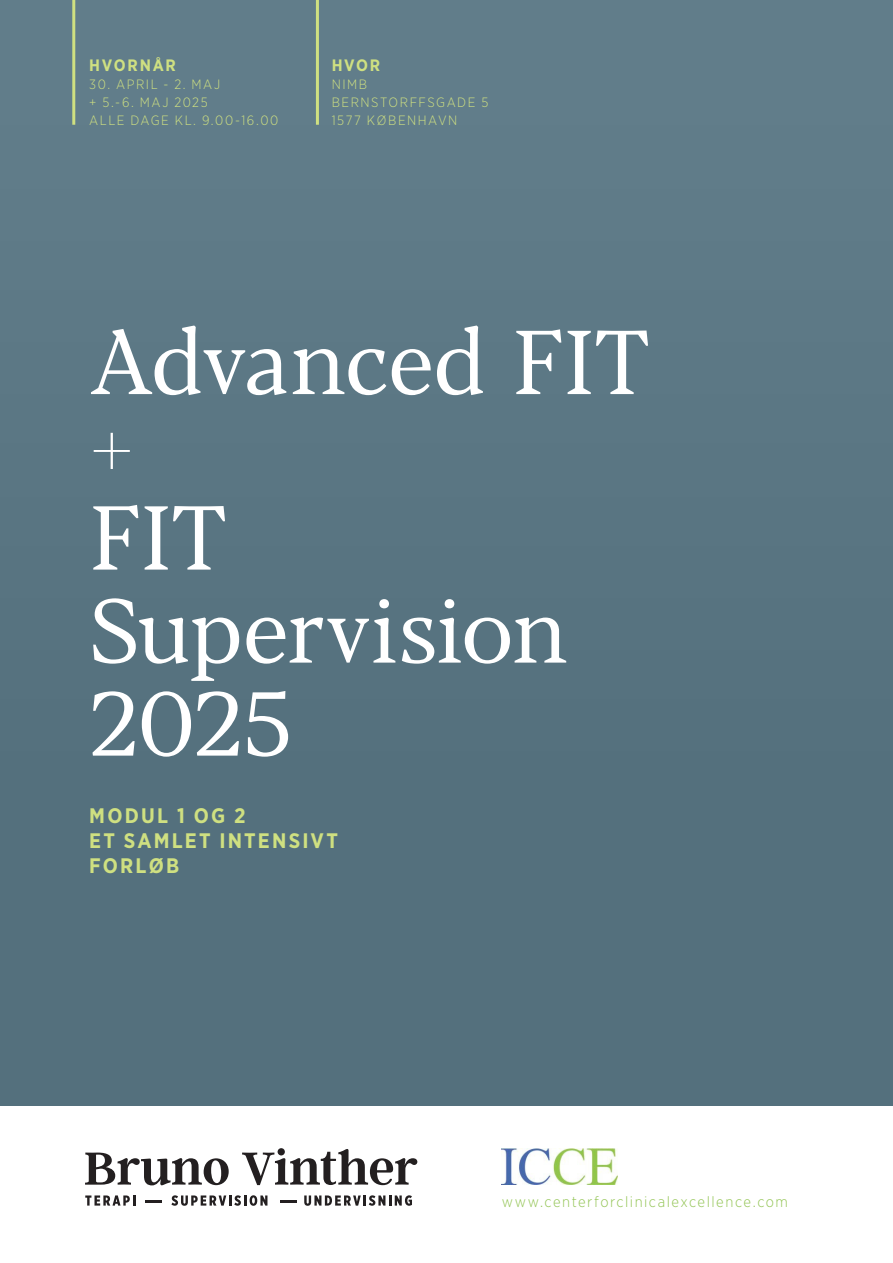
<style>
.page{position:relative;width:893px;height:1263px;background:#fff}
.page>*{position:absolute;margin:0;border:0;box-sizing:border-box;transform-origin:0 0}
.t1{font:90px/93px "Blacker Text";letter-spacing:-.015em;color:#fff}
.t2{font:700 21px/25.2px "Gotham Narrow";letter-spacing:.105em;color:#cfe081}
.t3{font:700 16.5px "Gotham Narrow";letter-spacing:.105em;color:#cfe081}
.t4{font:300 15px "Gotham Narrow";letter-spacing:.1em;color:#92c453}
.t5{font:300 13.5px "Gotham Narrow";letter-spacing:.115em;color:#cfe081}
</style>
<div class="page">
<svg style="left:85px;top:1148px;width:332px;height:37px"></svg>
<svg style="left:85px;top:1195px;width:50px;height:10px"></svg>
<svg style="left:171px;top:1195px;width:96px;height:11px"></svg>
<svg style="left:304px;top:1195px;width:108px;height:11px"></svg>
<svg style="left:146px;top:1200px;width:16px;height:2px"></svg>
<svg style="left:280px;top:1200px;width:17px;height:2px"></svg>
<img style="left:502px;top:1148px;width:116px;height:37px">
<div style="left:0;top:0;width:893px;height:1106px;background:#617d8a"></div>
<div style="left:0;top:125px;width:893px;height:981px;background:#577380"></div>
<hr style="left:72px;top:0;width:3px;height:125px;background:#cfe081">
<hr style="left:316px;top:0;width:3px;height:125px;background:#cfe081">
<p class="t3" style="left:89px;top:54px;width:88px">HVORNÅR</p>
<p class="t5" style="left:89px;top:76px;width:132px">30. APRIL - 2. MAJ</p>
<p class="t5" style="left:89px;top:94px;width:120px">+ 5.-6. MAJ 2025</p>
<p class="t5" style="left:89px;top:112px;width:191px">ALLE DAGE KL. 9.00-16.00</p>
<p class="t3" style="left:332px;top:54px;width:50px">HVOR</p>
<p class="t5" style="left:332px;top:76px;width:37px">NIMB</p>
<p class="t5" style="left:332px;top:94px;width:158px">BERNSTORFFSGADE 5</p>
<p class="t5" style="left:332px;top:112px;width:127px">1577 KØBENHAVN</p>
<p class="t1" style="left:89px;top:319px;width:562px">Advanced FIT</p>
<p class="t1" style="left:89px;top:401px;width:46px">+</p>
<p class="t1" style="left:89px;top:494px;width:482px">FIT<br>Supervision<br>2025</p>
<p class="t2" style="left:89px;top:802px;width:158px">MODUL 1 OG 2</p>
<p class="t2" style="left:89px;top:828px;width:250px">ET SAMLET INTENSIVT<br>FORLØB</p>
<p class="t4" style="left:502px;top:1192px;width:288px">www.centerforclinicalexcellence.com</p>
</div>
